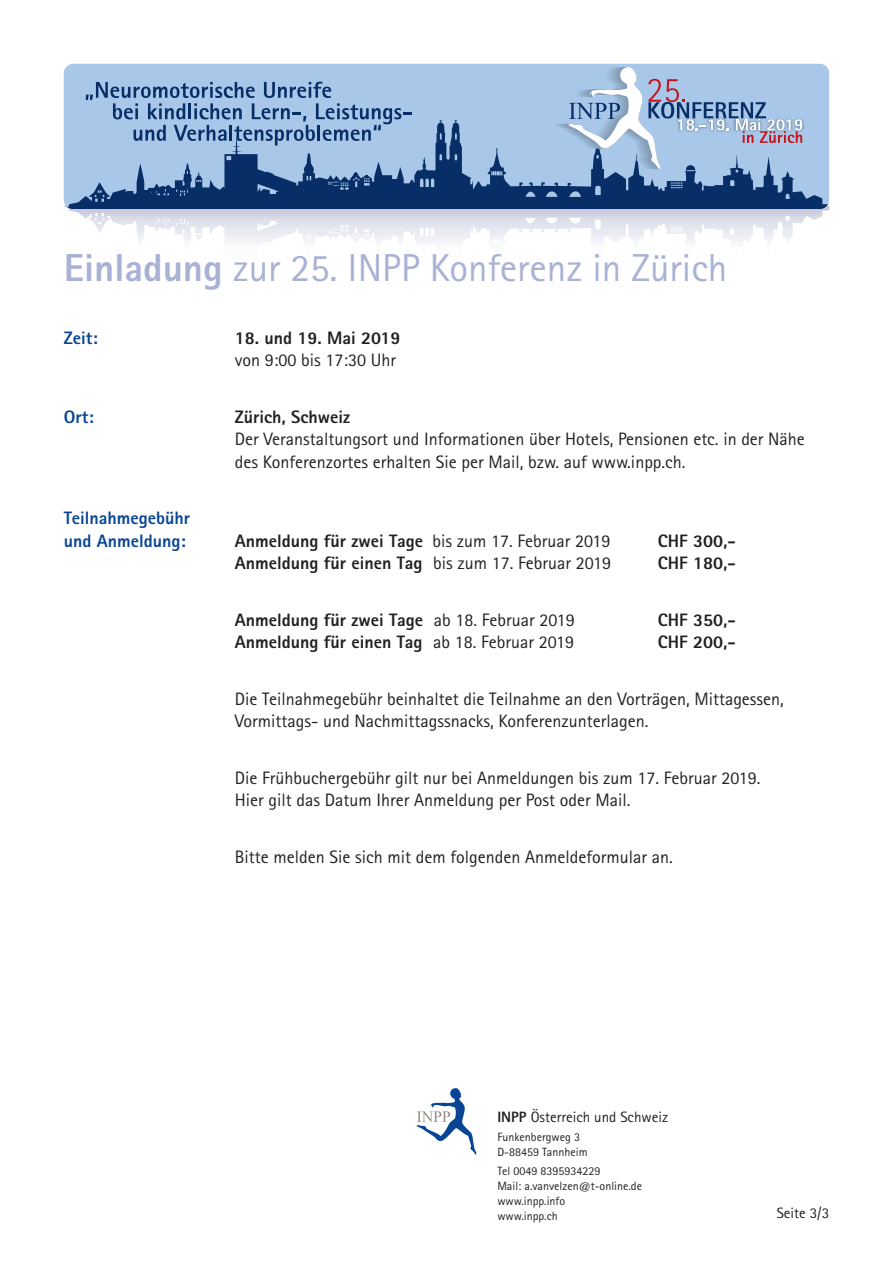
<style>
.page{position:relative;width:893px;height:1263px;background:#fff}
.page>*{position:absolute;margin:0;border:0;box-sizing:border-box;transform-origin:0 0}
.t1{font:39px "Agfa Rotis Sans Serif";color:#a9b1d5}
.t2{font:18px/22.5px "Agfa Rotis Sans Serif";color:#231f20}
.t3{font:800 18px "Agfa Rotis Sans Serif";color:#231f20}
.t4{font:800 18px/22.5px "Agfa Rotis Sans Serif";color:#094594}
.t5{font:15px "Agfa Rotis Sans Serif";color:#231f20}
.t6{font:12px/15px "Agfa Rotis Sans Serif";color:#231f20}
.s1{font-weight:800}
.s2{font-weight:400}
</style>
<div class="page">
<svg style="left:69px;top:209px;width:271px;height:34px"></svg>
<div style="left:64px;top:64px;width:765px;height:145px;background:#a9c7e8;border-radius:9px"></div>
<svg style="left:64px;top:120px;width:765px;height:89px"></svg>
<img style="left:803px;top:120px;width:2px;height:11px">
<svg style="left:86px;top:82px;width:326px;height:64px"></svg>
<svg style="left:553px;top:67px;width:250px;height:102px"></svg>
<svg style="left:417px;top:1088px;width:59px;height:67px"></svg>
<h1 class="t1" style="left:64px;top:245px;width:665px"><span class="s1">Einladung</span> zur 25. INPP Konferenz in Zürich</h1>
<p class="t4" style="left:64px;top:326px;width:35px">Zeit:</p>
<p class="t3" style="left:235px;top:326px;width:167px">18. und 19. Mai 2019</p>
<p class="t2" style="left:235px;top:349px;width:163px">von 9:00 bis 17:30 Uhr</p>
<p class="t4" style="left:64px;top:405px;width:31px">Ort:</p>
<p class="t3" style="left:235px;top:405px;width:117px">Zürich, Schweiz</p>
<p class="t2" style="left:235px;top:428px;width:572px">Der Veranstaltungsort und Informationen über Hotels, Pensionen etc. in der Nähe des Konferenzortes erhalten Sie per Mail, bzw. auf www.inpp.ch.</p>
<p class="t4" style="left:64px;top:507px;width:128px">Teilnahmegebühr und Anmeldung:</p>
<p class="t3" style="left:235px;top:529px;width:377px">Anmeldung für zwei Tage <span class="s2">bis zum 17. Februar 2019</span></p>
<p class="t3" style="left:658px;top:529px;width:80px">CHF 300,-</p>
<p class="t3" style="left:235px;top:552px;width:378px">Anmeldung für einen Tag <span class="s2">bis zum 17. Februar 2019</span></p>
<p class="t3" style="left:658px;top:552px;width:80px">CHF 180,-</p>
<p class="t3" style="left:235px;top:608px;width:341px">Anmeldung für zwei Tage <span class="s2">ab 18. Februar 2019</span></p>
<p class="t3" style="left:658px;top:608px;width:80px">CHF 350,-</p>
<p class="t3" style="left:235px;top:631px;width:341px">Anmeldung für einen Tag <span class="s2">ab 18. Februar 2019</span></p>
<p class="t3" style="left:658px;top:631px;width:80px">CHF 200,-</p>
<p class="t2" style="left:235px;top:687px;width:551px">Die Teilnahmegebühr beinhaltet die Teilnahme an den Vorträgen, Mittagessen,<br>Vormittags- und Nachmittagssnacks, Konferenzunterlagen.</p>
<p class="t2" style="left:235px;top:766px;width:527px">Die Frühbuchergebühr gilt nur bei Anmeldungen bis zum 17. Februar 2019.<br>Hier gilt das Datum Ihrer Anmeldung per Post oder Mail.</p>
<p class="t2" style="left:235px;top:845px;width:439px">Bitte melden Sie sich mit dem folgenden Anmeldeformular an.</p>
<p class="t5" style="left:497px;top:1108px;width:172px"><span class="s1">INPP</span> Österreich und Schweiz</p>
<p class="t6" style="left:497px;top:1129px;width:92px">Funkenbergweg 3<br>D-88459 Tannheim</p>
<p class="t6" style="left:497px;top:1164px;width:146px">Tel 0049 8395934229<br>Mail: a.vanvelzen@t-online.de www.inpp.info<br>www.inpp.ch</p>
<p class="t5" style="left:777px;top:1204px;width:54px">Seite 3/3</p>
</div>
